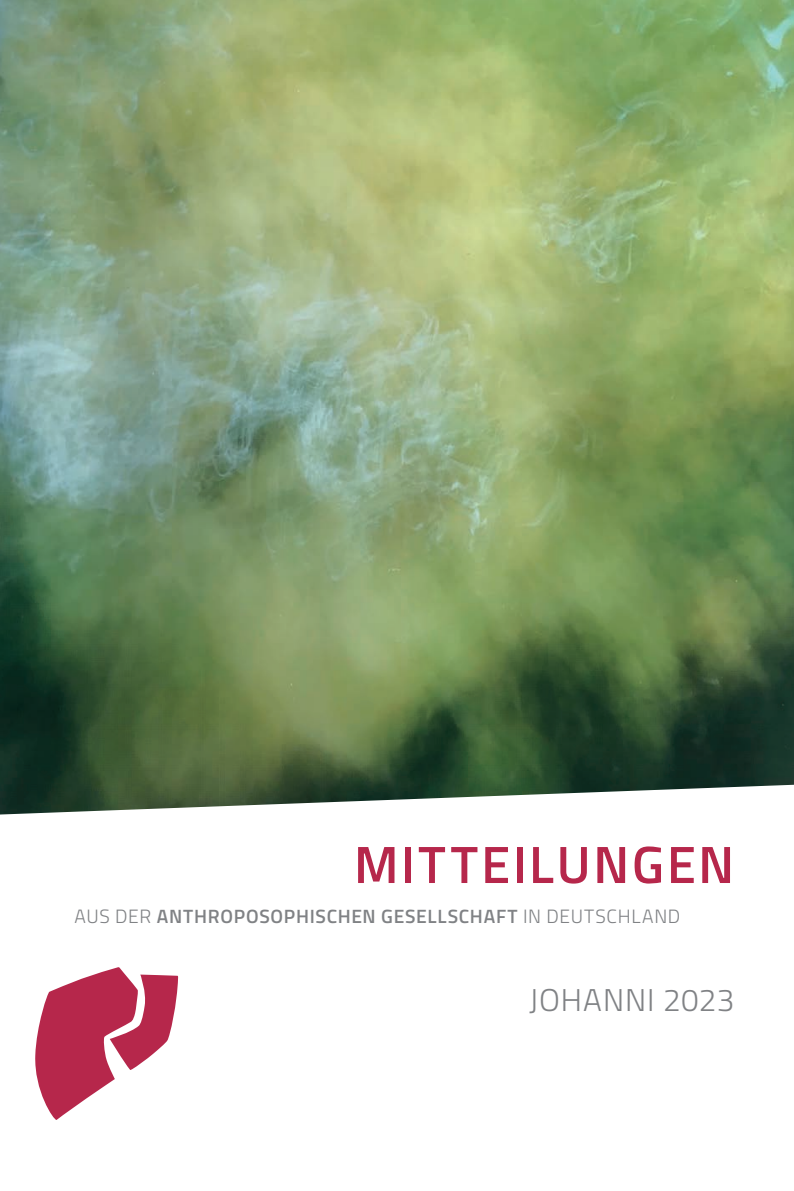
<style>
.page{position:relative;width:794px;height:1191px;background:#fff}
.page>*{position:absolute;margin:0;border:0;box-sizing:border-box;transform-origin:0 0}
.t1{font:600 52.5px "Titillium";letter-spacing:.05em;color:#b6274b}
.t2{font:300 31.5px "Titillium";letter-spacing:.025em;color:#808285}
.t3{font:600 19.25px "Titillium";letter-spacing:.04em;color:#808285}
.s1{font-weight:300}
</style>
<div class="page">
<svg style="left:35px;top:967px;width:143px;height:153px"></svg>
<img style="left:0;top:0;width:794px;height:814px">
<h1 class="t1" style="left:354px;top:825px;width:382px">MITTEILUNGEN</h1>
<p class="t3" style="left:75px;top:901px;width:607px"><span class="s1">AUS DER</span> ANTHROPOSOPHISCHEN GESELLSCHAFT <span class="s1">IN DEUTSCHLAND</span></p>
<h2 class="t2" style="left:529px;top:977px;width:207px">JOHANNI 2023</h2>
</div>
